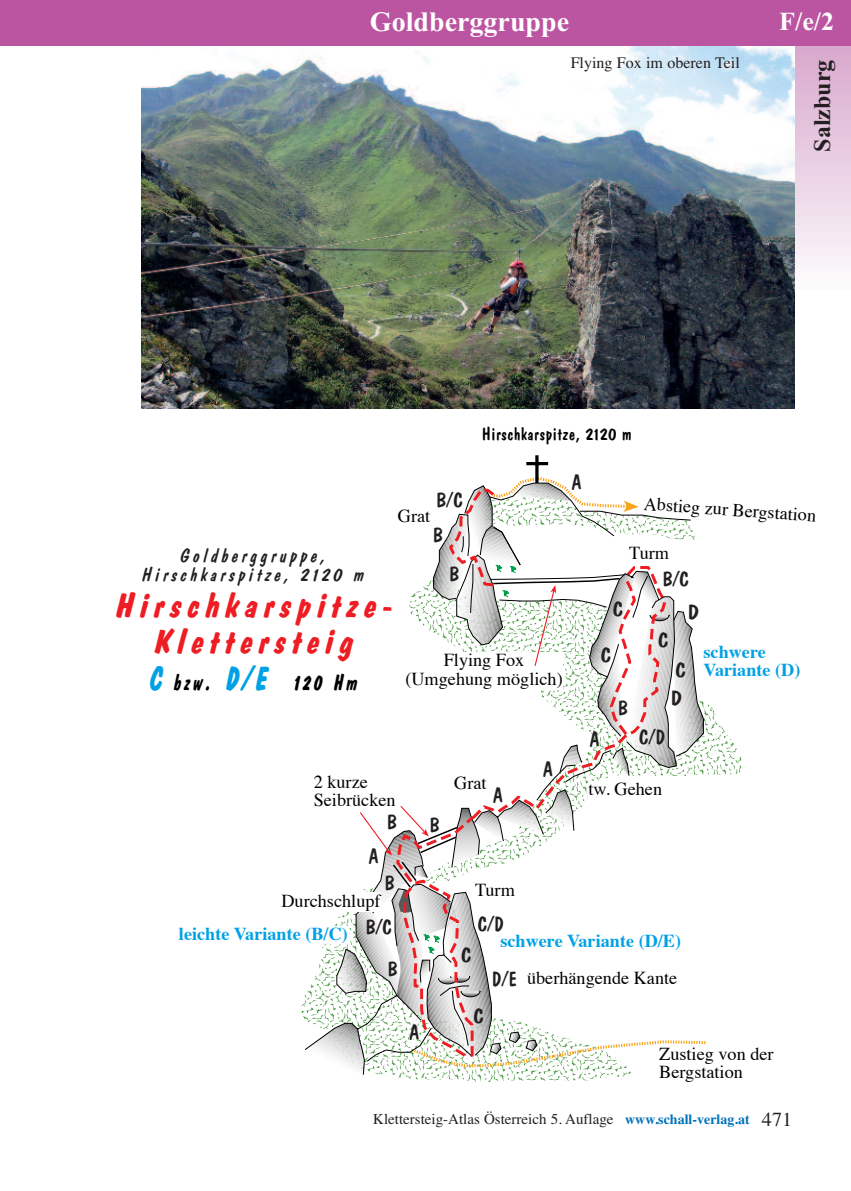
<style>
.page{position:relative;width:851px;height:1191px;background:#fff}
.page>*{position:absolute;margin:0;border:0;box-sizing:border-box;transform-origin:0 0}
.t1{font:italic 700 33.8px/36.4px "Dom Casual";letter-spacing:.145em;color:#ee1d23;text-align:center}
.t2{font:700 28px "Times New Roman";color:#fff}
.t3{font:700 26px "Times New Roman";color:#fff}
.t4{font:700 24px "Times New Roman";color:#231f20}
.t5{font:italic 700 22.2px "Dom Casual";letter-spacing:.145em;color:#000;scale:.8 1}
.t6{font:20.8px "Dom Casual";color:#231f20}
.t7{font:20.8px "Dom Casual";color:#231f20;scale:1.2 1}
.t8{font:20.8px "Dom Casual";color:#231f20;scale:1.1 1}
.t9{font:italic 19.6px/18.8px "Dom Casual";letter-spacing:.145em;color:#231f20;text-align:center}
.t10{font:18.2px/18.2px "Times";color:#000}
.t11{font:700 18.2px/18.2px "Times";color:#00a1e4}
.t12{font:18.2px "Dom Casual";color:#000}
.t13{font:16px "Times";color:#231f20}
.t14{font:15px "Times";color:#231f20}
.s1{font-size:33.8px;color:#00a1e4}
.s2{font-weight:700;font-size:14px;color:#0072bc}
.s3{font-size:20px}
</style>
<div class="page">
<img style="left:142px;top:45px;width:652px;height:363px">
<div style="left:795px;top:34px;width:55px;height:255px;background:linear-gradient(to bottom,#d6a4ca,#fdfbfd)"></div>
<div style="left:0;top:0;width:850px;height:45px;background:#bc55a1"></div>
<hr style="left:526px;top:462px;width:22px;height:3px;background:#000">
<hr style="left:535px;top:455px;width:3px;height:28px;background:#000">
<svg style="left:301px;top:475px;width:441px;height:606px"></svg>
<div style="left:629px;top:544px;width:40px;height:20px;background:#fff"></div>
<div style="left:398px;top:507px;width:32px;height:19px;background:#fff"></div>
<div style="left:247px;top:926px;width:102px;height:18px;background:#fff"></div>
<h2 class="t2" style="left:370px;top:5px;width:201px">Goldberggruppe</h2>
<h3 class="t3" style="left:779px;top:5px;width:56px">F/e/2</h3>
<p class="t13" style="left:570px;top:53px;width:171px">Flying Fox im oberen Teil</p>
<h3 class="t4" style="left:807px;top:152px;width:94px;rotate:-90deg">Salzburg</h3>
<p class="t6" style="left:435px;top:492px;width:29px">B/C</p>
<p class="t10" style="left:398px;top:508px;width:34px">Grat</p>
<p class="t6" style="left:432px;top:527px;width:13px">B</p>
<p class="t12" style="left:481px;top:427px;width:152px">Hirschkarspitze, 2120 m</p>
<p class="t6" style="left:571px;top:474px;width:12px">A</p>
<p class="t10" style="left:644px;top:496px;width:174px;rotate:4deg">Abstieg zur Bergstation</p>
<p class="t9" style="left:141px;top:545px;width:224px">Goldberggruppe,<br>Hirschkarspitze, 2120 m</p>
<h1 class="t1" style="left:113px;top:587px;width:280px">Hirschkarspitze-<br>Klettersteig</h1>
<p class="t5" style="left:147px;top:669px;width:263px"><span class="s1">C</span> bzw. <span class="s1">D/E</span> 120 Hm</p>
<p class="t10" style="left:314px;top:774px;width:83px">2 kurze<br>Seibrücken</p>
<p class="t6" style="left:368px;top:848px;width:12px">A</p>
<p class="t6" style="left:386px;top:814px;width:13px">B</p>
<p class="t6" style="left:384px;top:874px;width:13px">B</p>
<p class="t10" style="left:281px;top:893px;width:101px">Durchschlupf</p>
<p class="t6" style="left:448px;top:566px;width:13px">B</p>
<p class="t10" style="left:405px;top:653px;width:159px;text-align:center">Flying Fox (Umgehung möglich)</p>
<p class="t10" style="left:629px;top:545px;width:41px">Turm</p>
<p class="t6" style="left:662px;top:572px;width:29px">B/C</p>
<p class="t7" style="left:612px;top:601px;width:11px">C</p>
<p class="t7" style="left:687px;top:604px;width:12px">D</p>
<p class="t7" style="left:600px;top:647px;width:11px">C</p>
<p class="t7" style="left:657px;top:632px;width:11px">C</p>
<p class="t7" style="left:674px;top:662px;width:11px">C</p>
<p class="t11" style="left:703px;top:644px;width:98px">schwere<br>Variante (D)</p>
<p class="t6" style="left:617px;top:700px;width:13px">B</p>
<p class="t7" style="left:670px;top:690px;width:12px">D</p>
<p class="t6" style="left:589px;top:731px;width:12px">A</p>
<p class="t8" style="left:638px;top:729px;width:26px">C/D</p>
<p class="t6" style="left:429px;top:817px;width:13px">B</p>
<p class="t6" style="left:542px;top:761px;width:12px">A</p>
<p class="t10" style="left:454px;top:775px;width:34px">Grat</p>
<p class="t10" style="left:588px;top:781px;width:75px">tw. Gehen</p>
<p class="t6" style="left:493px;top:787px;width:12px">A</p>
<p class="t10" style="left:475px;top:882px;width:41px">Turm</p>
<p class="t11" style="left:179px;top:926px;width:170px">leichte Variante (B/C)</p>
<p class="t6" style="left:365px;top:919px;width:29px">B/C</p>
<p class="t8" style="left:477px;top:916px;width:26px">C/D</p>
<p class="t11" style="left:500px;top:933px;width:182px">schwere Variante (D/E)</p>
<p class="t7" style="left:460px;top:947px;width:11px">C</p>
<p class="t6" style="left:387px;top:961px;width:13px">B</p>
<p class="t6" style="left:491px;top:970px;width:28px">D/E</p>
<p class="t10" style="left:527px;top:970px;width:152px">überhängende Kante</p>
<p class="t6" style="left:409px;top:1024px;width:12px">A</p>
<p class="t7" style="left:472px;top:1008px;width:11px">C</p>
<p class="t10" style="left:659px;top:1046px;width:116px">Zustieg von der<br>Bergstation</p>
<p class="t14" style="left:373px;top:1110px;width:420px">Klettersteig-Atlas Österreich 5. Auflage <span class="s2">www.schall-verlag.at</span> <span class="s3">471</span></p>
</div>
